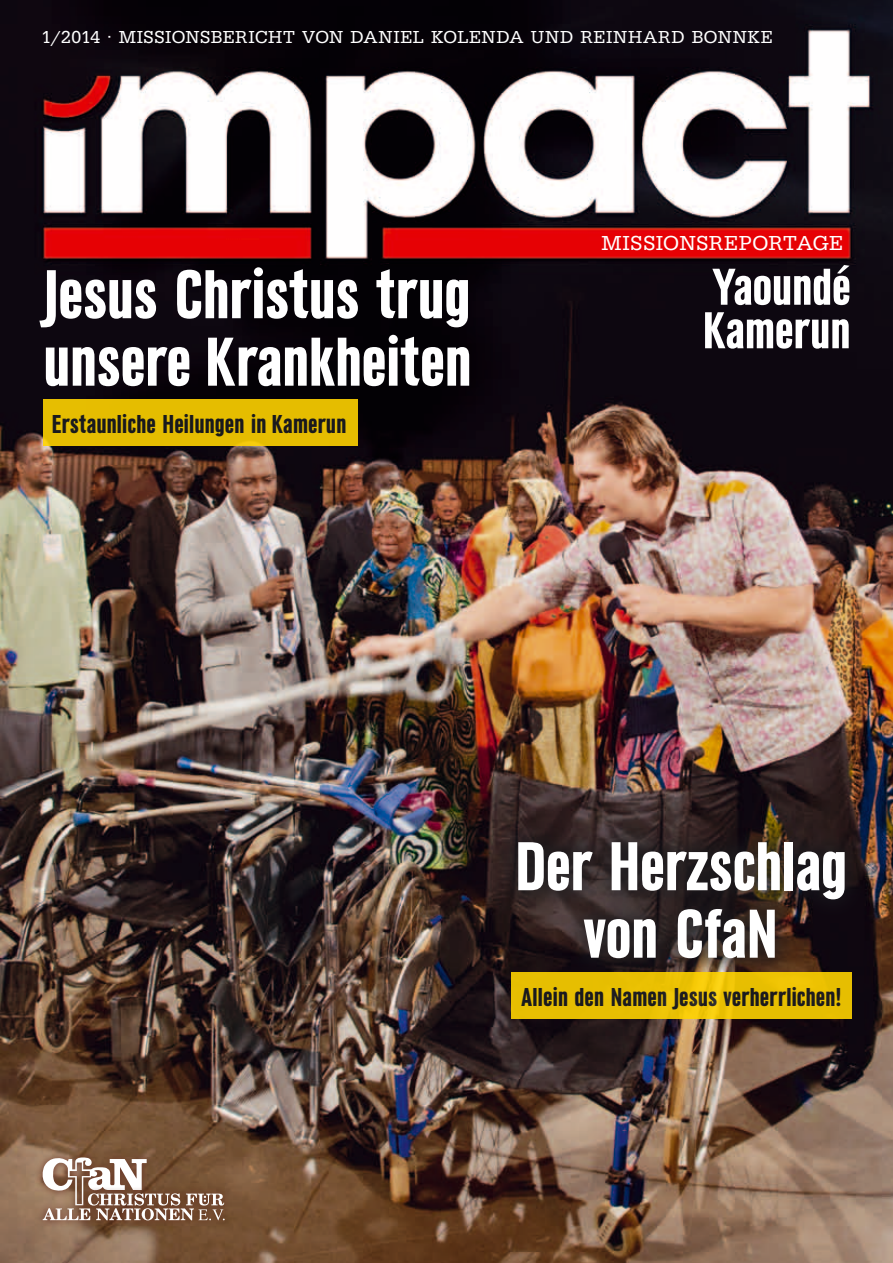
<style>
.page{position:relative;width:893px;height:1263px;background:#fff}
.page>*{position:absolute;margin:0;border:0;box-sizing:border-box;transform-origin:0 0}
.t1{font:72px/67.5px "URW Grotesk TOT Bol Con";letter-spacing:-.015em;color:#fff;text-align:center}
.t2{font:54px/43.5px "URW Grotesk TOT Bol Con";letter-spacing:-.01em;color:#fff}
.t3{font:27px "URW Grotesk TOT Bol Con";letter-spacing:-.01em;color:#1b1c20}
.t4{font:21px "URW Egyptienne TOT";letter-spacing:.035em;color:#fff}
.t5{font:18px "URW Egyptienne TOT";letter-spacing:.04em;color:#fff}
</style>
<div class="page">
<img style="left:0;top:0;width:893px;height:1263px">
<div style="left:35px;top:1150px;width:119px;height:63px;background:#6a3226;opacity:.75"></div>
<div style="left:35px;top:1186px;width:197px;height:42px;background:#6a3226;opacity:.75"></div>
<svg style="left:42px;top:1157px;width:183px;height:63px"></svg>
<div style="left:494px;top:818px;width:374px;height:164px;background:#1b1c20;opacity:.7"></div>
<svg style="left:511px;top:972px;width:341px;height:47px;background:#e9c002"></svg>
<div style="left:43px;top:399px;width:315px;height:47px;background:#e5bd01"></div>
<p class="t5" style="left:41px;top:27px;width:731px">1/2014 · MISSIONSBERICHT VON DANIEL KOLENDA UND REINHARD BONNKE</p>
<p class="t4" style="left:601px;top:230px;width:35px">MISSIONS</p>
<p class="t4" style="left:709px;top:230px;width:136px">REPORTAGE</p>
<h1 class="t1" style="left:43px;top:262px;width:431px;text-align:left">Jesus Christus trug unsere Krankheiten</h1>
<h2 class="t2" style="left:705px;top:266px;width:147px">Yaoundé<br>Kamerun</h2>
<p class="t3" style="left:51px;top:409px;width:297px">Erstaunliche Heilungen in Kamerun</p>
<h1 class="t1" style="left:514px;top:834px;width:335px">Der Herzschlag von CfaN</h1>
<p class="t3" style="left:522px;top:982px;width:321px">Allein den Namen Jesus verherrlichen!</p>
</div>
